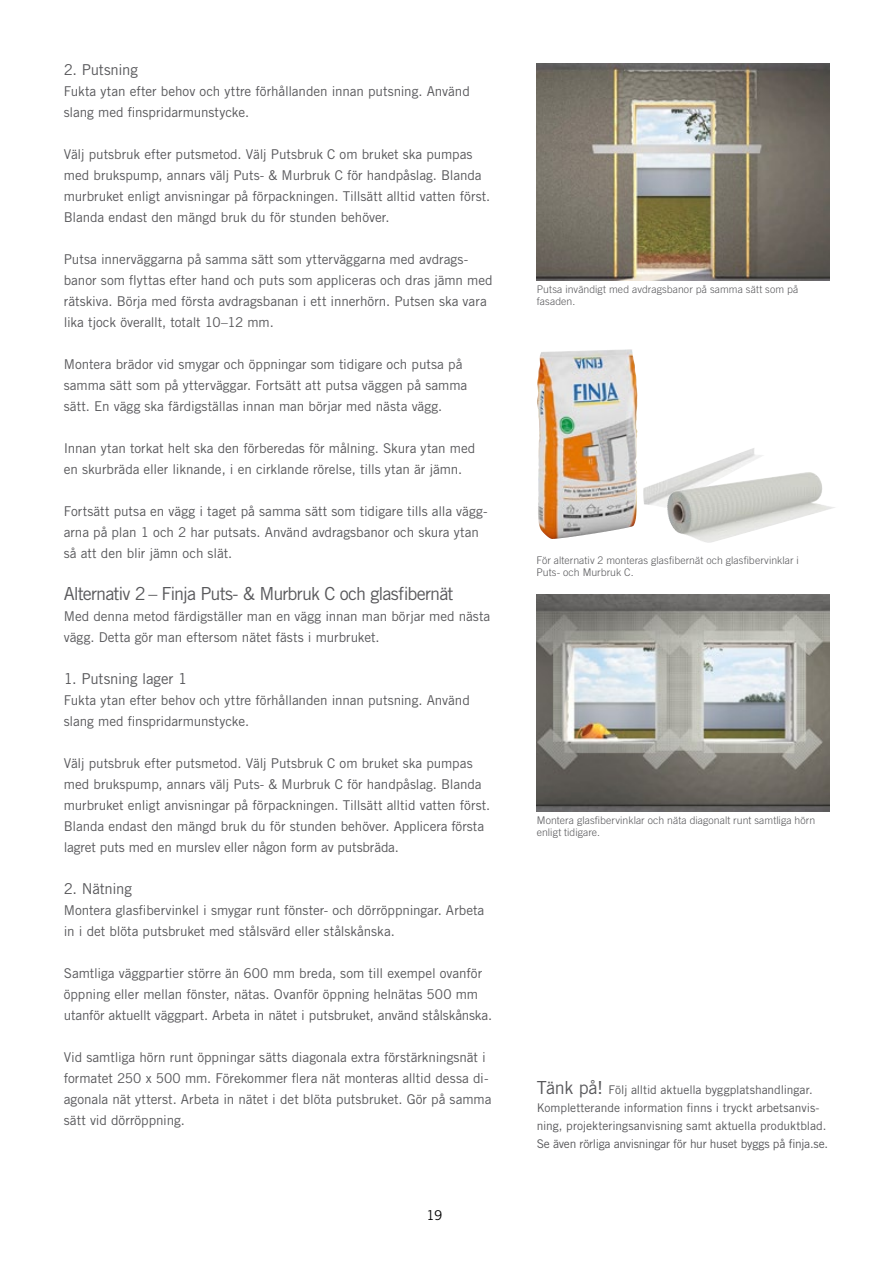
<style>
.page{position:relative;width:893px;height:1263px;background:#fff}
.page>*{position:absolute;margin:0;border:0;box-sizing:border-box;transform-origin:0 0}
.t1{font:18px "Trade Gothic LT Std";letter-spacing:-.05em;color:#58585b}
.t2{font:15px "Trade Gothic LT Std";letter-spacing:-.01em;color:#58585b}
.t3{font:13.5px/21px "Trade Gothic LT Std";letter-spacing:-.005em;color:#58585b}
.t4{font:13.5px "Trade Gothic LT Std";color:#000}
.t5{font:12px/18px "Trade Gothic LT Std";letter-spacing:-.005em;color:#58585b}
.t6{font:300 10.5px/12.6px "Trade Gothic LT Std";letter-spacing:.005em;color:#58585b}
.s1{font-size:18px}
</style>
<div class="page">
<img style="left:537px;top:64px;width:292px;height:217px">
<img style="left:537px;top:349px;width:92px;height:120px">
<img style="left:668px;top:472px;width:140px;height:29px">
<img style="left:537px;top:594px;width:292px;height:217px">
<p class="t2" style="left:64px;top:60px;width:76px">2. Putsning</p>
<p class="t3" style="left:64px;top:80px;width:408px">Fukta ytan efter behov och yttre förhållanden innan putsning. Använd slang med finspridarmunstycke.</p>
<p class="t3" style="left:64px;top:143px;width:428px">Välj putsbruk efter putsmetod. Välj Putsbruk C om bruket ska pumpas med brukspump, annars välj Puts- &amp; Murbruk C för handpåslag. Blanda murbruket enligt anvisningar på förpackningen. Tillsätt alltid vatten först.<br>Blanda endast den mängd bruk du för stunden behöver.</p>
<p class="t3" style="left:64px;top:248px;width:430px">Putsa innerväggarna på samma sätt som ytterväggarna med avdrags&shy;banor som flyttas efter hand och puts som appliceras och dras jämn med rätskiva. Börja med första avdragsbanan i ett innerhörn. Putsen ska vara lika tjock överallt, totalt 10–12 mm.</p>
<p class="t3" style="left:64px;top:353px;width:405px">Montera brädor vid smygar och öppningar som tidigare och putsa på samma sätt som på ytterväggar. Fortsätt att putsa väggen på samma sätt. En vägg ska färdigställas innan man börjar med nästa vägg.</p>
<p class="t3" style="left:64px;top:437px;width:413px">Innan ytan torkat helt ska den förberedas för målning. Skura ytan med en skurbräda eller liknande, i en cirklande rörelse, tills ytan är jämn.</p>
<p class="t3" style="left:64px;top:500px;width:425px">Fortsätt putsa en vägg i taget på samma sätt som tidigare tills alla vägg&shy;arna på plan 1 och 2 har putsats. Använd avdragsbanor och skura ytan så att den blir jämn och slät.</p>
<h1 class="t1" style="left:64px;top:583px;width:391px">Alternativ 2 – Finja Puts- &amp; Murbruk C och glasfibernät</h1>
<p class="t3" style="left:64px;top:606px;width:428px">Med denna metod färdigställer man en vägg innan man börjar med nästa vägg. Detta gör man eftersom nätet fästs i murbruket.</p>
<p class="t2" style="left:64px;top:670px;width:125px">1. Putsning lager 1</p>
<p class="t3" style="left:64px;top:690px;width:408px">Fukta ytan efter behov och yttre förhållanden innan putsning. Använd slang med finspridarmunstycke.</p>
<p class="t3" style="left:64px;top:753px;width:428px">Välj putsbruk efter putsmetod. Välj Putsbruk C om bruket ska pumpas med brukspump, annars välj Puts- &amp; Murbruk C för handpåslag. Blanda murbruket enligt anvisningar på förpackningen. Tillsätt alltid vatten först.<br>Blanda endast den mängd bruk du för stunden behöver. Applicera första lagret puts med en murslev eller någon form av putsbräda.</p>
<p class="t2" style="left:64px;top:880px;width:70px">2. Nätning</p>
<p class="t3" style="left:64px;top:900px;width:422px">Montera glasfibervinkel i smygar runt fönster- och dörröppningar. Arbeta in i det blöta putsbruket med stålsvärd eller stålskånska.</p>
<p class="t3" style="left:64px;top:963px;width:430px">Samtliga väggpartier större än 600 mm breda, som till exempel ovanför öppning eller mellan fönster, nätas. Ovanför öppning helnätas 500 mm utanför aktuellt väggpart. Arbeta in nätet i putsbruket, använd stålskånska.</p>
<p class="t3" style="left:64px;top:1047px;width:429px">Vid samtliga hörn runt öppningar sätts diagonala extra förstärkningsnät i formatet 250 x 500 mm. Förekommer flera nät monteras alltid dessa di&shy;agonala nät ytterst. Arbeta in nätet i det blöta putsbruket. Gör på samma sätt vid dörröppning.</p>
<p class="t4" style="left:426px;top:1206px;width:17px">19</p>
<p class="t6" style="left:537px;top:282px;width:263px">Putsa invändigt med avdragsbanor på samma sätt som på fasaden.</p>
<p class="t6" style="left:536px;top:554px;width:264px">För alternativ 2 monteras glasfibernät och glasfibervinklar i<br>Puts- och Murbruk C.</p>
<p class="t6" style="left:537px;top:813px;width:280px">Montera glasfibervinklar och näta diagonalt runt samtliga hörn enligt tidigare.</p>
<p class="t5" style="left:537px;top:1080px;width:293px"><span class="s1">Tänk på!</span> Följ alltid aktuella byggplatshandlingar.<br>Kompletterande information finns i tryckt arbetsanvis&shy;ning, projekteringsanvisning samt aktuella produktblad.<br>Se även rörliga anvisningar för hur huset byggs på finja.se.</p>
</div>
